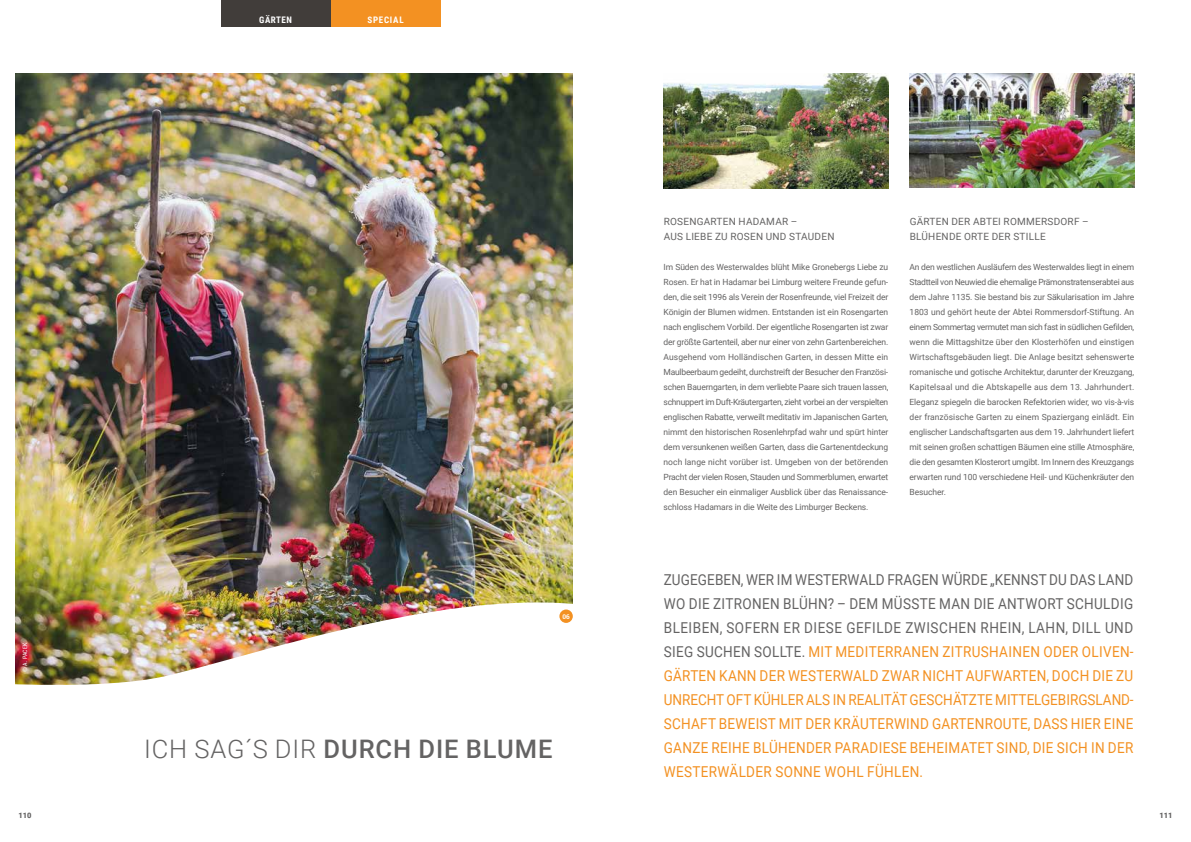
<style>
.page{position:relative;width:1191px;height:842px;background:#fff}
.page>*{position:absolute;margin:0;border:0;box-sizing:border-box;transform-origin:0 0}
.t1{font:500 25.5px "Roboto";letter-spacing:.035em;color:#646363}
.t2{font:15px/24px "Roboto";letter-spacing:.025em;color:#f39122;text-align:justify;scale:.9 1}
.t3{font:10px/15px "Roboto";letter-spacing:.025em;color:#646363}
.t4{font:700 9px "Roboto Condensed";letter-spacing:.085em;color:#fff}
.t5{font:8.5px/15px "Roboto";letter-spacing:-.01em;color:#646363;text-align:justify}
.t6{font:900 7.5px "Roboto";color:#646363}
.t7{font:700 6.5px "Roboto Slab";color:#fff}
.t8{font:6px "Roboto Condensed";letter-spacing:.02em;color:#fff}
.s1{font-weight:300}
.s2{color:#646363}
</style>
<div class="page">
<img style="left:663px;top:74px;width:225px;height:114px">
<img style="left:909px;top:74px;width:225px;height:113px">
<img style="left:16px;top:74px;width:557px;height:504px">
<img style="left:15px;top:578px;width:558px;height:107px">
<div style="left:221px;top:0;width:109px;height:26px;background:#413d3a"></div>
<div style="left:330px;top:0;width:110px;height:26px;background:#f39122"></div>
<div style="left:559px;top:609px;width:14px;height:14px;background:#f39122;border-radius:50%"></div>
<p class="t8" style="left:21px;top:672px;width:31px;rotate:-90deg">© A. PACEK</p>
<p class="t4" style="left:259px;top:13px;width:34px">GÄRTEN</p>
<p class="t4" style="left:367px;top:13px;width:38px">SPECIAL</p>
<p class="t7" style="left:562px;top:612px;width:9px">06</p>
<h1 class="t1" style="left:144px;top:731px;width:410px"><span class="s1">ICH SAG´S DIR</span> DURCH DIE BLUME</h1>
<p class="t3" style="left:663px;top:214px;width:172px">ROSENGARTEN HADAMAR –<br>AUS LIEBE ZU ROSEN UND STAUDEN</p>
<p class="t5" style="left:663px;top:259px;width:226px">Im Süden des Westerwaldes blüht Mike Gronebergs Liebe zu Rosen. Er hat in Hadamar bei Limburg weitere Freunde gefun&shy;den, die seit 1996 als Verein der Rosenfreunde, viel Freizeit der Königin der Blumen widmen. Entstanden ist ein Rosengarten nach englischem Vorbild. Der eigentliche Rosengarten ist zwar der größte Gartenteil, aber nur einer von zehn Gartenbereichen.<br>Ausgehend vom Holländischen Garten, in dessen Mitte ein Maulbeerbaum gedeiht, durchstreift der Besucher den Französi&shy;schen Bauerngarten, in dem verliebte Paare sich trauen lassen, schnuppert im Duft-Kräutergarten, zieht vorbei an der verspielten englischen Rabatte, verweilt meditativ im Japanischen Garten, nimmt den historischen Rosenlehrpfad wahr und spürt hinter dem versunkenen weißen Garten, dass die Gartenentdeckung noch lange nicht vorüber ist. Umgeben von der betörenden Pracht der vielen Rosen, Stauden und Sommerblumen, erwartet den Besucher ein einmaliger Ausblick über das Renaissance&shy;schloss Hadamars in die Weite des Limburger Beckens.</p>
<p class="t3" style="left:909px;top:214px;width:180px">GÄRTEN DER ABTEI ROMMERSDORF –<br>BLÜHENDE ORTE DER STILLE</p>
<p class="t5" style="left:909px;top:259px;width:226px">An den westlichen Ausläufern des Westerwaldes liegt in einem Stadtteil von Neuwied die ehemalige Prämonstratenserabtei aus dem Jahre 1135. Sie bestand bis zur Säkularisation im Jahre 1803 und gehört heute der Abtei Rommersdorf-Stiftung. An einem Sommertag vermutet man sich fast in südlichen Gefilden, wenn die Mittagshitze über den Klosterhöfen und einstigen Wirtschaftsgebäuden liegt. Die Anlage besitzt sehenswerte romanische und gotische Architektur, darunter der Kreuzgang, Kapitelsaal und die Abtskapelle aus dem 13. Jahrhundert.<br>Eleganz spiegeln die barocken Refektorien wider, wo vis-à-vis der französische Garten zu einem Spaziergang einlädt. Ein englischer Landschaftsgarten aus dem 19. Jahrhundert liefert mit seinen großen schattigen Bäumen eine stille Atmosphäre, die den gesamten Klosterort umgibt. Im Innern des Kreuzgangs erwarten rund 100 verschiedene Heil- und Küchenkräuter den Besucher.</p>
<p class="t2" style="left:664px;top:567px;width:523px"><span class="s2">ZUGEGEBEN, WER IM WESTERWALD FRAGEN WÜRDE „KENNST DU DAS LAND WO DIE ZITRONEN BLÜHN? – DEM MÜSSTE MAN DIE ANTWORT SCHULDIG BLEIBEN, SOFERN ER DIESE GEFILDE ZWISCHEN RHEIN, LAHN, DILL UND SIEG SUCHEN SOLLTE.</span> MIT MEDITERRANEN ZITRUSHAINEN ODER OLIVEN-GÄRTEN KANN DER WESTERWALD ZWAR NICHT AUFWARTEN, DOCH DIE ZU UNRECHT OFT KÜHLER ALS IN REALITÄT GESCHÄTZTE MITTELGEBIRGSLAND-SCHAFT BEWEIST MIT DER KRÄUTERWIND GARTENROUTE, DASS HIER EINE GANZE REIHE BLÜHENDER PARADIESE BEHEIMATET SIND, DIE SICH IN DER WESTERWÄLDER SONNE WOHL FÜHLEN.</p>
<p class="t6" style="left:19px;top:810px;width:15px">110</p>
<p class="t6" style="left:1159px;top:810px;width:15px">111</p>
</div>
